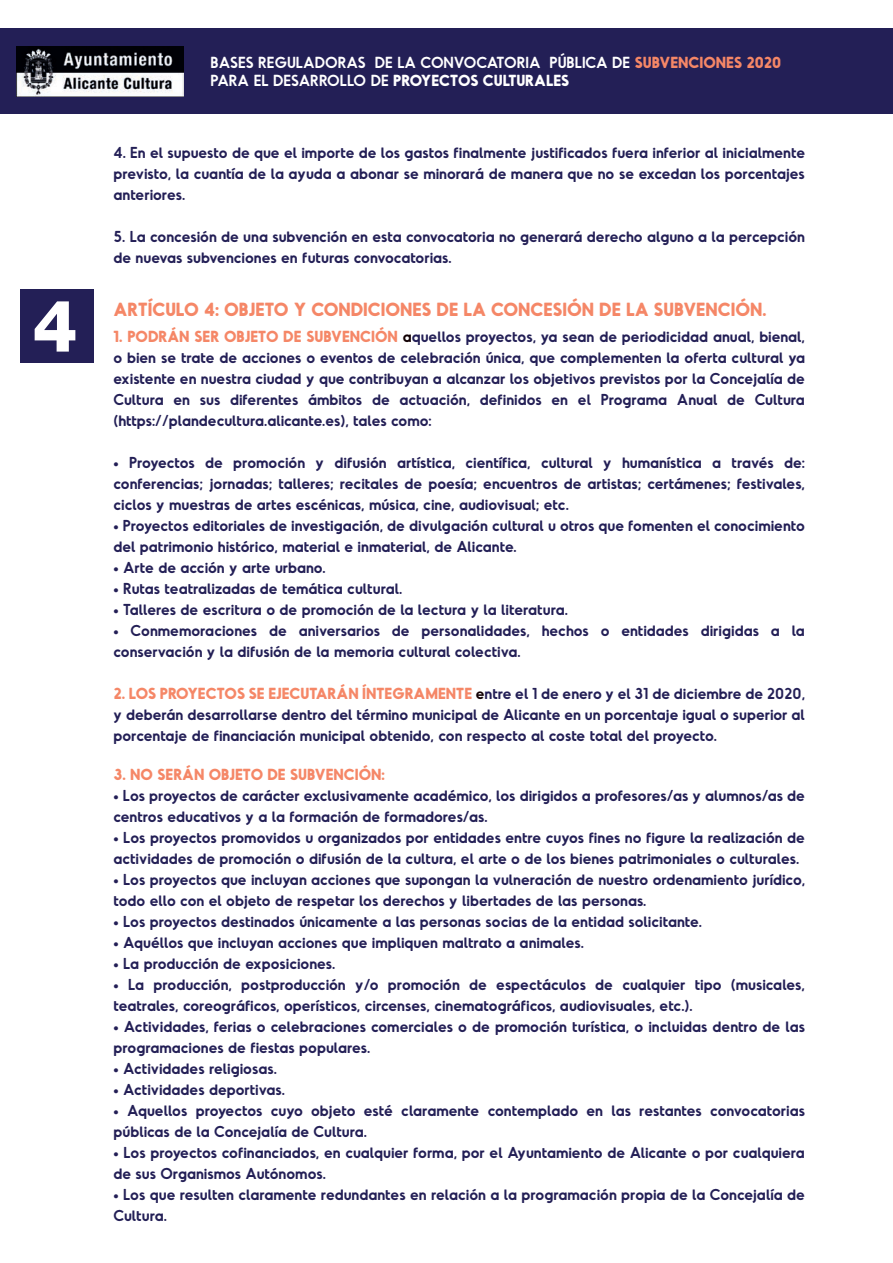
<style>
.page{position:relative;width:893px;height:1263px;background:#fff}
.page>*{position:absolute;margin:0;border:0;box-sizing:border-box;transform-origin:0 0}
.t1{font:800 72px "Helvetica Neue";color:#fff}
.t2{font:700 18px "Odudo Soft";color:#f58767}
.t3{font:700 15.15px "Odudo Soft";color:#f58767}
.t4{font:600 15.15px/18.1px "Odudo Soft";color:#fff}
.t5{font:600 15px/21px "Odudo Soft";color:#231f56}
.s1{font-weight:700;color:#f58767}
.s2{font-weight:700}
.s3{font-weight:700;font-size:15.15px;color:#f58767}
.s4{color:#120004}
.s5{font-weight:600;font-size:15px;color:#120004}
.s6{font-weight:600;font-size:15px;color:#231f56}
</style>
<div class="page">
<div style="left:0;top:29px;width:893px;height:85px;background:#231f56"></div>
<img style="left:16px;top:46px;width:167px;height:50px">
<div style="left:20px;top:289px;width:74px;height:74px;background:#231f56"></div>
<h1 class="t1" style="left:32px;top:283px;width:47px">4</h1>
<p class="t4" style="left:211px;top:53px;width:572px">BASES REGULADORAS DE LA CONVOCATORIA PÚBLICA DE <span class="s1">SUBVENCIONES 2020<br></span>PARA EL DESARROLLO DE <span class="s2">PROYECTOS CULTURALES</span></p>
<p class="t5" style="left:113px;top:141px;width:693px;text-align:justify">4. En el supuesto de que el importe de los gastos finalmente justificados fuera inferior al inicialmente previsto, la cuantía de la ayuda a abonar se minorará de manera que no se excedan los porcentajes anteriores.</p>
<p class="t5" style="left:113px;top:225px;width:693px">5. La concesión de una subvención en esta convocatoria no generará derecho alguno a la percepción de nuevas subvenciones en futuras convocatorias.</p>
<p class="t2" style="left:113px;top:298px;width:654px">ARTÍCULO 4: OBJETO Y CONDICIONES DE LA CONCESIÓN DE LA SUBVENCIÓN.</p>
<p class="t5" style="left:113px;top:326px;width:693px;text-align:justify"><span class="s3">1. PODRÁN SER OBJETO DE SUBVENCIÓN</span> <span class="s4">a</span>quellos proyectos, ya sean de periodicidad anual, bienal, o bien se trate de acciones o eventos de celebración única, que complementen la oferta cultural ya existente en nuestra ciudad y que contribuyan a alcanzar los objetivos previstos por la Concejalía de Cultura en sus diferentes ámbitos de actuación, definidos en el Programa Anual de Cultura (https://plandecultura.alicante.es), tales como:</p>
<p class="t5" style="left:113px;top:452px;width:693px;text-align:justify">• Proyectos de promoción y difusión artística, científica, cultural y humanística a través de: conferencias; jornadas; talleres; recitales de poesía; encuentros de artistas; certámenes; festivales, ciclos y muestras de artes escénicas, música, cine, audiovisual; etc.</p>
<p class="t5" style="left:113px;top:515px;width:693px">• Proyectos editoriales de investigación, de divulgación cultural u otros que fomenten el conocimiento del patrimonio histórico, material e inmaterial, de Alicante.</p>
<p class="t5" style="left:113px;top:557px;width:214px">• Arte de acción y arte urbano.</p>
<p class="t5" style="left:113px;top:578px;width:290px">• Rutas teatralizadas de temática cultural.</p>
<p class="t5" style="left:113px;top:599px;width:456px">• Talleres de escritura o de promoción de la lectura y la literatura.</p>
<p class="t5" style="left:113px;top:620px;width:693px">• Conmemoraciones de aniversarios de personalidades, hechos o entidades dirigidas a la conservación y la difusión de la memoria cultural colectiva.</p>
<p class="t3" style="left:113px;top:684px;width:693px">2. LOS PROYECTOS SE EJECUTARÁN ÍNTEGRAMENTE <span class="s5">e</span><span class="s6">ntre el 1 de enero y el 31 de diciembre de 2020,</span></p>
<p class="t5" style="left:113px;top:704px;width:693px">y deberán desarrollarse dentro del término municipal de Alicante en un porcentaje igual o superior al porcentaje de financiación municipal obtenido, con respecto al coste total del proyecto.</p>
<p class="t3" style="left:113px;top:765px;width:273px">3. NO SERÁN OBJETO DE SUBVENCIÓN:</p>
<p class="t5" style="left:113px;top:785px;width:693px">• Los proyectos de carácter exclusivamente académico, los dirigidos a profesores/as y alumnos/as de centros educativos y a la formación de formadores/as.</p>
<p class="t5" style="left:113px;top:827px;width:693px">• Los proyectos promovidos u organizados por entidades entre cuyos fines no figure la realización de actividades de promoción o difusión de la cultura, el arte o de los bienes patrimoniales o culturales.</p>
<p class="t5" style="left:113px;top:869px;width:693px">• Los proyectos que incluyan acciones que supongan la vulneración de nuestro ordenamiento jurídico, todo ello con el objeto de respetar los derechos y libertades de las personas.</p>
<p class="t5" style="left:113px;top:911px;width:590px">• Los proyectos destinados únicamente a las personas socias de la entidad solicitante.</p>
<p class="t5" style="left:113px;top:932px;width:472px">• Aquéllos que incluyan acciones que impliquen maltrato a animales.</p>
<p class="t5" style="left:113px;top:953px;width:223px">• La producción de exposiciones.</p>
<p class="t5" style="left:113px;top:974px;width:693px">• La producción, postproducción y/o promoción de espectáculos de cualquier tipo (musicales, teatrales, coreográficos, operísticos, circenses, cinematográficos, audiovisuales, etc.).</p>
<p class="t5" style="left:113px;top:1016px;width:693px">• Actividades, ferias o celebraciones comerciales o de promoción turística, o incluidas dentro de las programaciones de fiestas populares.</p>
<p class="t5" style="left:113px;top:1058px;width:165px">• Actividades religiosas.</p>
<p class="t5" style="left:113px;top:1079px;width:173px">• Actividades deportivas.</p>
<p class="t5" style="left:113px;top:1100px;width:693px">• Aquellos proyectos cuyo objeto esté claramente contemplado en las restantes convocatorias públicas de la Concejalía de Cultura.</p>
<p class="t5" style="left:113px;top:1142px;width:693px">• Los proyectos cofinanciados, en cualquier forma, por el Ayuntamiento de Alicante o por cualquiera de sus Organismos Autónomos.</p>
<p class="t5" style="left:113px;top:1184px;width:693px">• Los que resulten claramente redundantes en relación a la programación propia de la Concejalía de<br>Cultura.</p>
</div>
